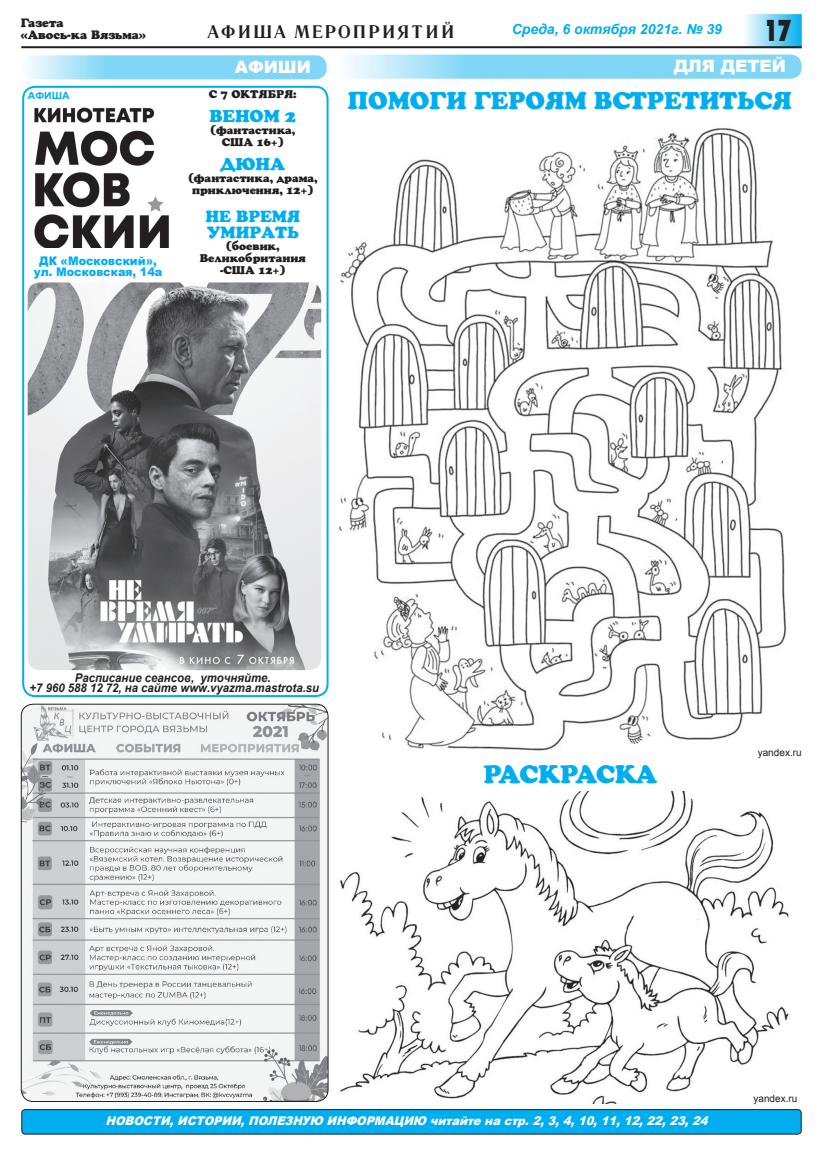
<style>
.page{position:relative;width:823px;height:1163px;background:#fff}
.page>*{position:absolute;margin:0;border:0;box-sizing:border-box;transform-origin:0 0}
.t1{font:30px "Futuris Extra C Bold";color:#231f20;scale:.67 1}
.Основной{font:25px "AG Crown Style";letter-spacing:-.035em;color:#00aeef}
.Основной-2{font:24px "AG Crown Style";color:#00aeef}
.t2{font:700 18px "Literaturnaya";color:#231f20}
.основной{font:900 17px "Arial";color:#fff}
.основной-2{font:17px "AG Crown Style";color:#00aeef}
.основной-3{font:16px "AG Crown Style";color:#00aeef}
.t3{font:italic 700 14px "Arial";color:#00aeef}
.основной-4{font:italic 900 12px "Arial";color:#fff;scale:.95 1}
.основной-5{font:italic 700 12px "Arial";color:#231f20;scale:.95 1}
.t4{font:12px "AG Crown Style";color:#231f20}
.основной-6{font:900 11.8px/11.8px "Arial";color:#00aeef;text-align:center;scale:.95 1}
.основной-7{font:11px/12px "AG Crown Style";color:#231f20;text-align:center}
.Основной-3{font:10px "Arial";color:#231f20}
.основной-8{font:700 9.8px "Arial";color:#00aeef;scale:1.05 1}
</style>
<div class="page">
<img style="left:340px;top:791px;width:449px;height:312px">
<img style="left:338px;top:128px;width:449px;height:623px">
<div style="left:742px;top:14px;width:59px;height:34px;background:linear-gradient(to right,#fffffe,#09b1ef);border:1px solid #00aeef"></div>
<hr style="left:21px;top:46px;width:780px;height:2px;background:#231f20">
<div style="left:22px;top:1109px;width:778px;height:24px;background:#00aeef;border-radius:3px"></div>
<div style="left:21px;top:1108px;width:780px;height:26px;border:1px solid #231f20;border-radius:3px"></div>
<svg style="left:21px;top:55px;width:305px;height:24px;background:#92dbf8"></svg>
<svg style="left:338px;top:55px;width:463px;height:24px;background:#92dbf8"></svg>
<svg style="left:747px;top:1060px;width:53px;height:57px"></svg>
<svg style="left:751px;top:714px;width:36px;height:37px"></svg>
<div style="left:22px;top:86px;width:306px;height:611px;border:2px solid #00aeef;border-radius:12px"></div>
<img style="left:34px;top:107px;width:135px;height:141px">
<img style="left:28px;top:282px;width:293px;height:388px">
<img style="left:21px;top:705px;width:307px;height:396px">
<div style="left:21px;top:703px;width:307px;height:398px;border:1px solid #231f20;border-radius:12px"></div>
<p class="t4" style="left:21px;top:16px;width:44px">Газета</p>
<p class="t4" style="left:21px;top:28px;width:126px">«Авось-ка Вязьма»</p>
<p class="t2" style="left:206px;top:21px;width:250px">АФИША МЕРОПРИЯТИЙ</p>
<p class="основной" style="left:235px;top:55px;width:78px">АФИШИ</p>
<p class="основной" style="left:673px;top:54px;width:114px">ДЛЯ ДЕТЕЙ</p>
<p class="t1" style="left:763px;top:15px;width:42px">17</p>
<p class="t3" style="left:511px;top:20px;width:211px">Среда, 6 октября 2021г. № 39</p>
<p class="основной-8" style="left:28px;top:89px;width:41px">АФИША</p>
<p class="основной-7" style="left:209px;top:88px;width:89px">С 7 ОКТЯБРЯ:</p>
<p class="основной-2" style="left:209px;top:106px;width:88px">ВЕНОМ 2</p>
<p class="основной-7" style="left:210px;top:124px;width:87px">(фантастика,</p>
<p class="основной-7" style="left:222px;top:136px;width:63px">США 16+)</p>
<p class="основной-2" style="left:220px;top:154px;width:66px">ДЮНА</p>
<p class="основной-7" style="left:188px;top:172px;width:131px">(фантастика, драма,</p>
<p class="основной-7" style="left:192px;top:184px;width:123px">приключения, 12+)</p>
<p class="основной-3" style="left:205px;top:207px;width:96px">НЕ ВРЕМЯ</p>
<p class="основной-3" style="left:207px;top:223px;width:93px">УМИРАТЬ</p>
<p class="основной-7" style="left:226px;top:240px;width:55px">(боевик,</p>
<p class="основной-7" style="left:200px;top:252px;width:108px">Великобритания -США 12+)</p>
<p class="основной-6" style="left:34px;top:254px;width:137px">ДК «Московский», ул. Московская, 14а</p>
<p class="Основной-2" style="left:347px;top:86px;width:445px">ПОМОГИ ГЕРОЯМ ВСТРЕТИТЬСЯ</p>
<p class="основной-5" style="left:75px;top:669px;width:208px">Расписание сеансов, уточняйте.</p>
<p class="основной-5" style="left:30px;top:679px;width:306px">+7 960 588 12 72, на сайте www.vyazma.mastrota.su</p>
<p class="Основной" style="left:483px;top:759px;width:175px">РАСКРАСКА</p>
<p class="Основной-3" style="left:757px;top:746px;width:45px">yandex.ru</p>
<p class="Основной-3" style="left:753px;top:1091px;width:45px">yandex.ru</p>
<p class="основной-4" style="left:105px;top:1111px;width:639px">НОВОСТИ,ИСТОРИИ,ПОЛЕЗНУЮ ИНФОРМАЦИЮ читайтенастр.2,3,4,10,11,12,22,23,24</p>
</div>
